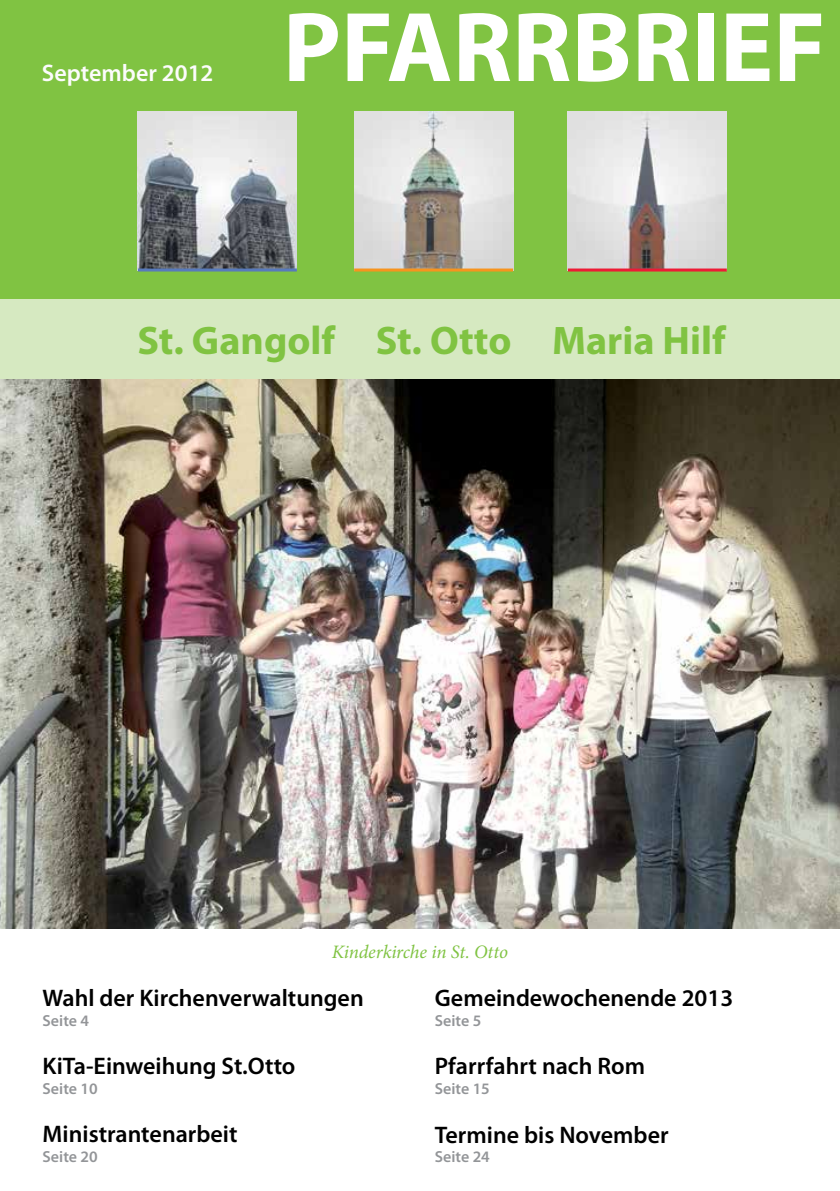
<style>
.page{position:relative;width:840px;height:1191px;background:#fff}
.page>*{position:absolute;margin:0;border:0;box-sizing:border-box;transform-origin:0 0}
.t1{font:700 100px "Myriad Pro";color:#fff}
.t2{font:700 40px "Myriad Pro";color:#80c342}
.t3{font:600 24px "Myriad Pro";color:#000}
.t4{font:600 24px "Myriad Pro";color:#fcfcfc}
.t5{font:italic 19px "Minion Pro";letter-spacing:-.01em;color:#80c342}
.t6{font:600 16px "Myriad Pro";color:#939598}
</style>
<div class="page">
<img style="left:0;top:378px;width:839px;height:550px">
<div style="left:0;top:0;width:839px;height:299px;background:#80c342"></div>
<div style="left:0;top:299px;width:839px;height:79px;background:#d6e9c1"></div>
<img style="left:138px;top:111px;width:159px;height:157px">
<img style="left:567px;top:111px;width:159px;height:157px">
<img style="left:354px;top:111px;width:159px;height:157px">
<hr style="left:138px;top:268px;width:159px;height:3px;background:#587abc">
<hr style="left:354px;top:268px;width:159px;height:3px;background:#f7941e">
<hr style="left:567px;top:268px;width:159px;height:3px;background:#ed1b35">
<p class="t4" style="left:42px;top:57px;width:173px">September 2012</p>
<h1 class="t1" style="left:282px;top:-18px;width:544px">PFARRBRIEF</h1>
<h2 class="t2" style="left:137px;top:314px;width:589px">St. Gangolf St. Otto Maria Hilf</h2>
<p class="t5" style="left:332px;top:939px;width:177px">Kinderkirche in St. Otto</p>
<p class="t3" style="left:43px;top:983px;width:322px">Wahl der Kirchenverwaltungen</p>
<p class="t6" style="left:43px;top:1010px;width:48px">Seite 4</p>
<p class="t3" style="left:43px;top:1051px;width:254px">KiTa-Einweihung St.Otto</p>
<p class="t6" style="left:43px;top:1078px;width:56px">Seite 10</p>
<p class="t3" style="left:43px;top:1119px;width:196px">Ministrantenarbeit</p>
<p class="t6" style="left:43px;top:1146px;width:56px">Seite 20</p>
<p class="t3" style="left:434px;top:983px;width:300px">Gemeindewochenende 2013</p>
<p class="t6" style="left:434px;top:1010px;width:48px">Seite 5</p>
<p class="t3" style="left:434px;top:1051px;width:212px">Pfarrfahrt nach Rom</p>
<p class="t6" style="left:434px;top:1078px;width:56px">Seite 15</p>
<p class="t3" style="left:434px;top:1119px;width:235px">Termine bis November</p>
<p class="t6" style="left:434px;top:1146px;width:56px">Seite 24</p>
</div>
